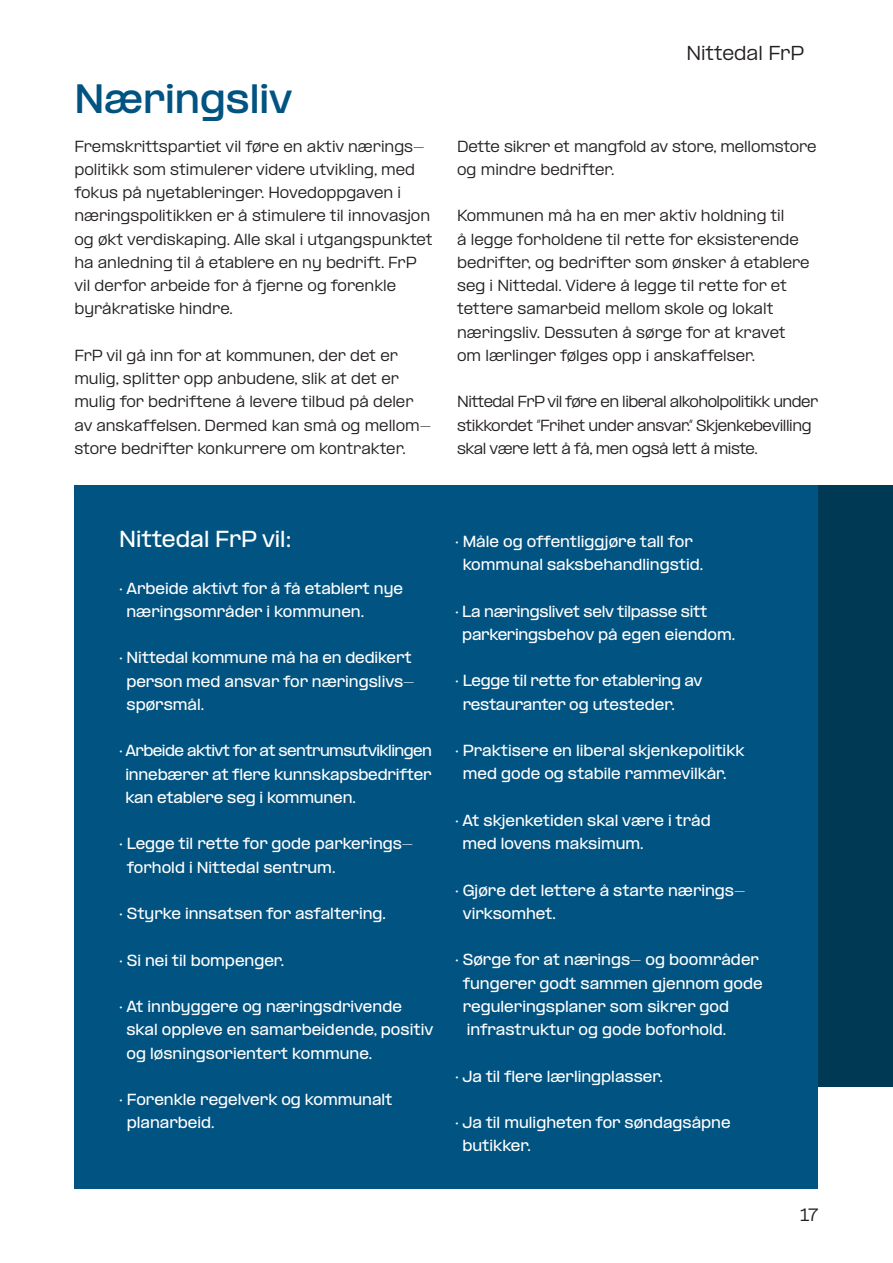
<style>
.page{position:relative;width:893px;height:1263px;background:#fff}
.page>*{position:absolute;margin:0;border:0;box-sizing:border-box;transform-origin:0 0}
.t1{font:700 semi-expanded 34.5px "PP Formula";color:#015381}
.t2{font:600 semi-expanded 19.5px "PP Formula";color:#fff}
.t3{font:semi-expanded 16.95px "PP Formula";color:#231f20}
.t4{font:semi-expanded 15px "PP Formula";color:#231f20}
.t5{font:600 semi-expanded 13.5px/23.2px "PP Formula";color:#fff}
.t6{font:semi-expanded 13.5px/23.2px "PP Formula";color:#231f20}
.t7{font:semi-expanded 13.5px/23.2px "PP Formula";letter-spacing:-.04em;color:#231f20}
.t8{font:600 semi-expanded 13.5px/23.2px "PP Formula";letter-spacing:-.02em;color:#fff}
</style>
<div class="page">
<div style="left:74px;top:485px;width:744px;height:703px;background:#015381"></div>
<div style="left:818px;top:485px;width:75px;height:601px;background:#003954"></div>
<h1 class="t1" style="left:74px;top:77px;width:219px">Næringsliv</h1>
<p class="t6" style="left:74px;top:135px;width:360px">Fremskrittspartiet vil føre en aktiv nærings&shy;politikk som stimulerer videre utvikling, med fokus på nyetableringer. Hovedoppgaven i næringspolitikken er å stimulere til innovasjon og økt verdiskaping. Alle skal i utgangspunktet ha anledning til å etablere en ny bedrift. FrP vil derfor arbeide for å fjerne og forenkle byråkratiske hindre.</p>
<p class="t6" style="left:74px;top:344px;width:358px">FrP vil gå inn for at kommunen, der det er mulig, splitter opp anbudene, slik at det er mulig for bedriftene å levere tilbud på deler av anskaffelsen. Dermed kan små og mellom&shy;store bedrifter konkurrere om kontrakter.</p>
<p class="t3" style="left:686px;top:43px;width:119px">Nittedal FrP</p>
<p class="t6" style="left:457px;top:134px;width:361px">Dette sikrer et mangfold av store, mellomstore og mindre bedrifter.</p>
<p class="t6" style="left:457px;top:204px;width:354px">Kommunen må ha en mer aktiv holdning til<br>å legge forholdene til rette for eksisterende bedrifter, og bedrifter som ønsker å etablere seg i Nittedal. Videre å legge til rette for et tettere samarbeid mellom skole og lokalt næringsliv. Dessuten å sørge for at kravet om lærlinger følges opp i anskaffelser.</p>
<p class="t7" style="left:457px;top:390px;width:363px">Nittedal FrP vil føre en liberal alkoholpolitikk under stikkordet ”Frihet under ansvar.” Skjenkebevilling skal være lett å få, men også lett å miste.</p>
<h2 class="t2" style="left:119px;top:527px;width:174px">Nittedal FrP vil:</h2>
<p class="t5" style="left:126px;top:576px;width:278px;text-indent:-7px">· Arbeide aktivt for å få etablert nye næringsområder i kommunen.</p>
<p class="t5" style="left:127px;top:646px;width:289px;text-indent:-8px">· Nittedal kommune må ha en dedikert person med ansvar for næringslivs&shy;spørsmål.</p>
<p class="t5" style="left:125px;top:739px;width:308px;text-align:justify;text-indent:-6px">· Arbeide aktivt for at sentrumsutviklingen innebærer at flere kunnskapsbedrifter kan etablere seg i kommunen.</p>
<p class="t5" style="left:127px;top:832px;width:288px;text-indent:-8px">· Legge til rette for gode parkerings&shy;forhold i Nittedal sentrum.</p>
<p class="t5" style="left:119px;top:902px;width:268px">· Styrke innsatsen for asfaltering.</p>
<p class="t5" style="left:119px;top:948px;width:167px">· Si nei til bompenger.</p>
<p class="t5" style="left:126px;top:995px;width:308px;text-indent:-7px">· At innbyggere og næringsdrivende skal oppleve en samarbeidende, positiv og løsningsorientert kommune.</p>
<p class="t5" style="left:127px;top:1088px;width:267px;text-indent:-8px">· Forenkle regelverk og kommunalt planarbeid.</p>
<p class="t5" style="left:463px;top:530px;width:242px;text-indent:-8px">· Måle og offentliggjøre tall for kommunal saksbehandlingstid.</p>
<p class="t8" style="left:462px;top:600px;width:274px;text-indent:-7px">· La næringslivet selv tilpasse sitt parkeringsbehov på egen eiendom.</p>
<p class="t8" style="left:463px;top:669px;width:241px;text-indent:-8px">· Legge til rette for etablering av restauranter og utesteder.</p>
<p class="t5" style="left:463px;top:739px;width:283px;text-indent:-8px">· Praktisere en liberal skjenkepolitikk med gode og stabile rammevilkår.</p>
<p class="t5" style="left:462px;top:809px;width:250px;text-indent:-7px">· At skjenketiden skal være i tråd med lovens maksimum.</p>
<p class="t5" style="left:463px;top:879px;width:284px;text-indent:-8px">· Gjøre det lettere å starte nærings&shy;virksomhet.</p>
<p class="t5" style="left:455px;top:948px;width:306px">· Sørge for at nærings- og boområder</p>
<p class="t5" style="left:463px;top:972px;width:301px">fungerer godt sammen gjennom gode</p>
<p class="t5" style="left:463px;top:995px;width:268px">reguleringsplaner som sikrer god</p>
<p class="t5" style="left:467px;top:1018px;width:261px">infrastruktur og gode boforhold.</p>
<p class="t5" style="left:455px;top:1065px;width:209px">· Ja til flere lærlingplasser.</p>
<p class="t5" style="left:462px;top:1111px;width:270px;text-indent:-7px">· Ja til muligheten for søndagsåpne butikker.</p>
<p class="t4" style="left:800px;top:1206px;width:20px">17</p>
</div>
